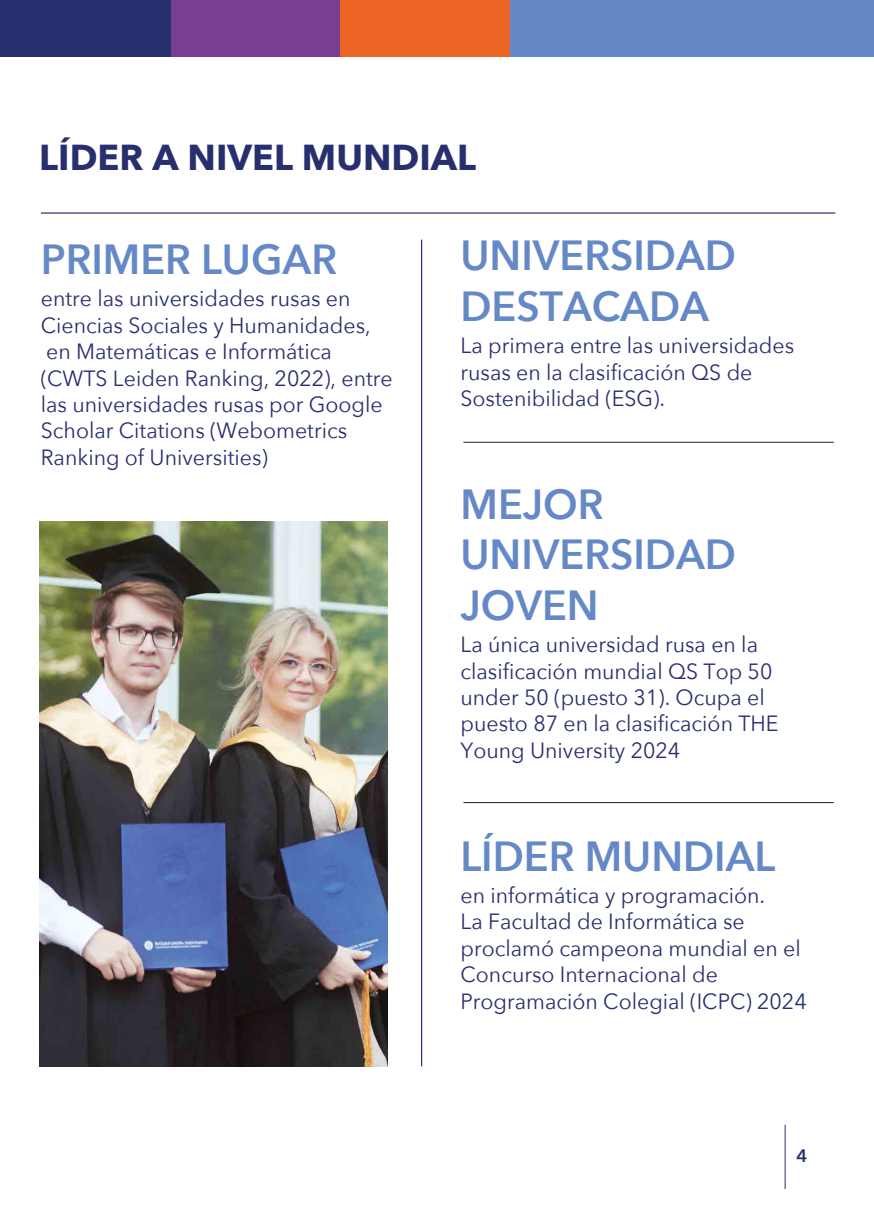
<style>
.page{position:relative;width:874px;height:1225px;background:#fff}
.page>*{position:absolute;margin:0;border:0;box-sizing:border-box;transform-origin:0 0}
.t1{font:600 42px/50.4px "Avenir Next";color:#6589c6}
.t2{font:700 36px "Avenir Next";color:#282f6e}
.t3{font:22px/26.4px "Avenir Next";color:#282f6e}
.t4{font:600 18px "Avenir Next";color:#282f6e}
</style>
<div class="page">
<hr style="left:784px;top:1124px;width:1px;height:65px;background:#282f6e">
<img style="left:40px;top:522px;width:347px;height:544px">
<hr style="left:41px;top:212px;width:793px;height:2px;background:#282f6e">
<hr style="left:421px;top:240px;width:1px;height:826px;background:#282f6e">
<hr style="left:463px;top:442px;width:370px;height:1px;background:#26201f">
<hr style="left:463px;top:802px;width:370px;height:1px;background:#26201f">
<div style="left:339px;top:0;width:171px;height:57px;background:#ec6524"></div>
<div style="left:169px;top:0;width:170px;height:57px;background:#783e90"></div>
<div style="left:0;top:0;width:170px;height:57px;background:#282f6e"></div>
<div style="left:510px;top:0;width:363px;height:57px;background:#6589c6"></div>
<h2 class="t2" style="left:39px;top:126px;width:438px">LÍDER A NIVEL MUNDIAL</h2>
<h1 class="t1" style="left:41px;top:233px;width:297px">PRIMER LUGAR</h1>
<p class="t3" style="left:41px;top:284px;width:353px">entre las universidades rusas en<br>Ciencias Sociales y Humanidades, en Matemáticas e Informática (CWTS Leiden Ranking, 2022), entre las universidades rusas por Google<br>Scholar Citations (Webometrics<br>Ranking of Universities)</p>
<h1 class="t1" style="left:460px;top:229px;width:277px">UNIVERSIDAD<br>DESTACADA</h1>
<p class="t3" style="left:460px;top:331px;width:335px">La primera entre las universidades rusas en la clasificación QS de<br>Sostenibilidad (ESG).</p>
<h1 class="t1" style="left:460px;top:478px;width:277px">MEJOR<br>UNIVERSIDAD<br>JOVEN</h1>
<p class="t3" style="left:460px;top:630px;width:319px">La única universidad rusa en la clasificación mundial QS Top 50 under 50 (puesto 31). Ocupa el puesto 87 en la clasificación THE<br>Young University 2024</p>
<h1 class="t1" style="left:460px;top:829px;width:316px">LÍDER MUNDIAL</h1>
<p class="t3" style="left:460px;top:881px;width:347px">en informática y programación.<br>La Facultad de Informática se proclamó campeona mundial en el<br>Concurso Internacional de<br>Programación Colegial (ICPC) 2024</p>
<p class="t4" style="left:796px;top:1140px;width:12px">4</p>
</div>
